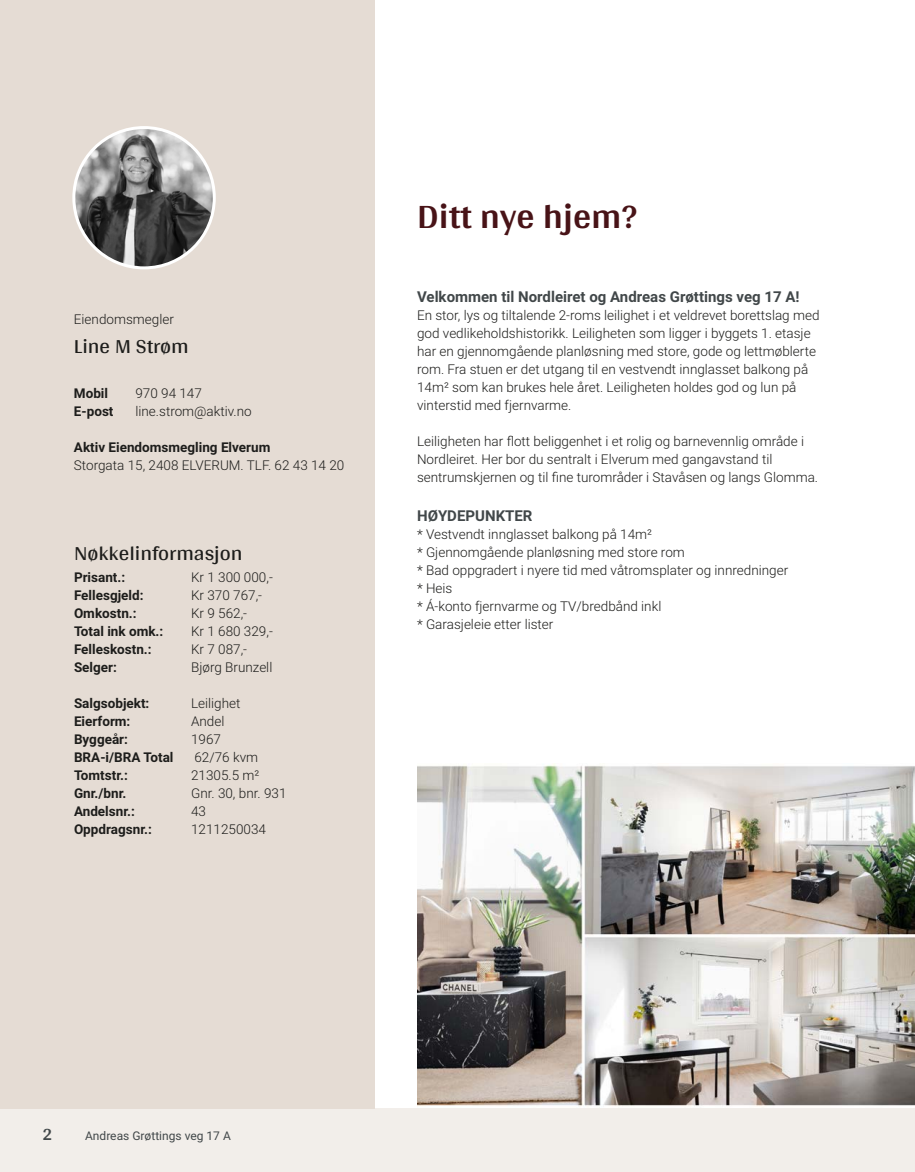
<style>
.page{position:relative;width:915px;height:1172px;background:#fff}
.page>*{position:absolute;margin:0;border:0;box-sizing:border-box;transform-origin:0 0}
.t1{font:700 36px "Arya";color:#481317}
.t2{font:21px "Arya";color:#1d1d1b}
.t3{font:700 18px "Arya";color:#414749}
.t4{font:700 15px "Roboto Vitec";color:#414749}
.t5{font:300 13.5px/18px "Roboto Vitec";color:#1d1d1b}
.t6{font:700 13.5px "Roboto Vitec";color:#1d1d1b}
.t7{font:12px "Roboto Vitec";color:#414749}
</style>
<div class="page">
<div style="left:0;top:1108px;width:914px;height:64px;background:#f2eeea"></div>
<div style="left:0;top:0;width:374px;height:1108px;background:#e5dcd4"></div>
<img style="left:74px;top:128px;width:140px;height:140px;border-radius:70px">
<div style="left:72px;top:126px;width:144px;height:143px;border:3px solid #fff;border-radius:50%"></div>
<img style="left:417px;top:764px;width:497px;height:342px">
<p class="t5" style="left:74px;top:309px;width:101px">Eiendomsmegler</p>
<h2 class="t2" style="left:74px;top:333px;width:116px">Line M Strøm</h2>
<p class="t6" style="left:74px;top:384px;width:36px">Mobil</p>
<p class="t5" style="left:135px;top:384px;width:68px">970 94 147</p>
<p class="t6" style="left:74px;top:402px;width:41px">E‑post</p>
<p class="t5" style="left:135px;top:402px;width:118px">line.strom@aktiv.no</p>
<p class="t6" style="left:74px;top:438px;width:198px">Aktiv Eiendomsmegling Elverum</p>
<p class="t5" style="left:74px;top:456px;width:272px">Storgata 15, 2408 ELVERUM. TLF. 62 43 14 20</p>
<h2 class="t2" style="left:74px;top:541px;width:170px">Nøkkelinformasjon</h2>
<p class="t6" style="left:74px;top:568px;width:53px">Prisant.:</p>
<p class="t5" style="left:191px;top:568px;width:83px">Kr 1 300 000,‑</p>
<p class="t6" style="left:74px;top:586px;width:71px">Fellesgjeld:</p>
<p class="t5" style="left:191px;top:586px;width:72px">Kr 370 767,‑</p>
<p class="t6" style="left:74px;top:604px;width:64px">Omkostn.:</p>
<p class="t5" style="left:191px;top:604px;width:57px">Kr 9 562,‑</p>
<p class="t6" style="left:74px;top:622px;width:91px">Total ink omk.:</p>
<p class="t5" style="left:191px;top:622px;width:83px">Kr 1 680 329,‑</p>
<p class="t6" style="left:74px;top:640px;width:79px">Felleskostn.:</p>
<p class="t5" style="left:191px;top:640px;width:57px">Kr 7 087,‑</p>
<p class="t6" style="left:74px;top:658px;width:44px">Selger:</p>
<p class="t5" style="left:191px;top:658px;width:83px">Bjørg Brunzell</p>
<p class="t6" style="left:74px;top:694px;width:77px">Salgsobjekt:</p>
<p class="t5" style="left:191px;top:694px;width:51px">Leilighet</p>
<p class="t6" style="left:74px;top:712px;width:58px">Eierform:</p>
<p class="t5" style="left:191px;top:712px;width:35px">Andel</p>
<p class="t6" style="left:74px;top:730px;width:55px">Byggeår:</p>
<p class="t5" style="left:191px;top:730px;width:31px">1967</p>
<p class="t6" style="left:74px;top:748px;width:101px">BRA‑i/ BRA Total</p>
<p class="t5" style="left:194px;top:748px;width:65px">62/ 76 kvm</p>
<p class="t6" style="left:74px;top:766px;width:55px">Tomtstr.:</p>
<p class="t5" style="left:191px;top:766px;width:70px">21305.5 m²</p>
<p class="t6" style="left:74px;top:784px;width:54px">Gnr./ bnr.</p>
<p class="t5" style="left:191px;top:784px;width:97px">Gnr. 30, bnr. 931</p>
<p class="t6" style="left:74px;top:802px;width:62px">Andelsnr.:</p>
<p class="t5" style="left:191px;top:802px;width:16px">43</p>
<p class="t6" style="left:74px;top:820px;width:79px">Oppdragsnr.:</p>
<p class="t5" style="left:191px;top:820px;width:76px">1211250034</p>
<h1 class="t1" style="left:417px;top:195px;width:221px">Ditt nye hjem?</h1>
<p class="t4" style="left:417px;top:286px;width:384px">Velkommen til Nordleiret og Andreas Grøttings veg 17 A!</p>
<p class="t5" style="left:417px;top:305px;width:404px">En stor, lys og tiltalende 2‑roms leilighet i et veldrevet borettslag med god vedlikeholdshistorikk. Leiligheten som ligger i byggets 1. etasje har en gjennomgående planløsning med store, gode og lettmøblerte rom. Fra stuen er det utgang til en vestvendt innglasset balkong på 14m² som kan brukes hele året. Leiligheten holdes god og lun på vinterstid med fjernvarme.</p>
<p class="t5" style="left:417px;top:431px;width:402px">Leiligheten har flott beliggenhet i et rolig og barnevennlig område i<br>Nordleiret. Her bor du sentralt i Elverum med gangavstand til sentrumskjernen og til fine turområder i Stavåsen og langs Glomma.</p>
<p class="t4" style="left:417px;top:505px;width:117px">HØYDEPUNKTER</p>
<p class="t5" style="left:417px;top:524px;width:372px">* Vestvendt innglasset balkong på 14m²<br>* Gjennomgående planløsning med store rom<br>* Bad oppgradert i nyere tid med våtromsplater og innredninger * Heis<br>* Á‑konto fjernvarme og TV/ bredbånd inkl<br>* Garasjeleie etter lister</p>
<h3 class="t3" style="left:43px;top:1123px;width:11px">2</h3>
<p class="t7" style="left:85px;top:1127px;width:147px">Andreas Grøttings veg 17 A</p>
</div>
